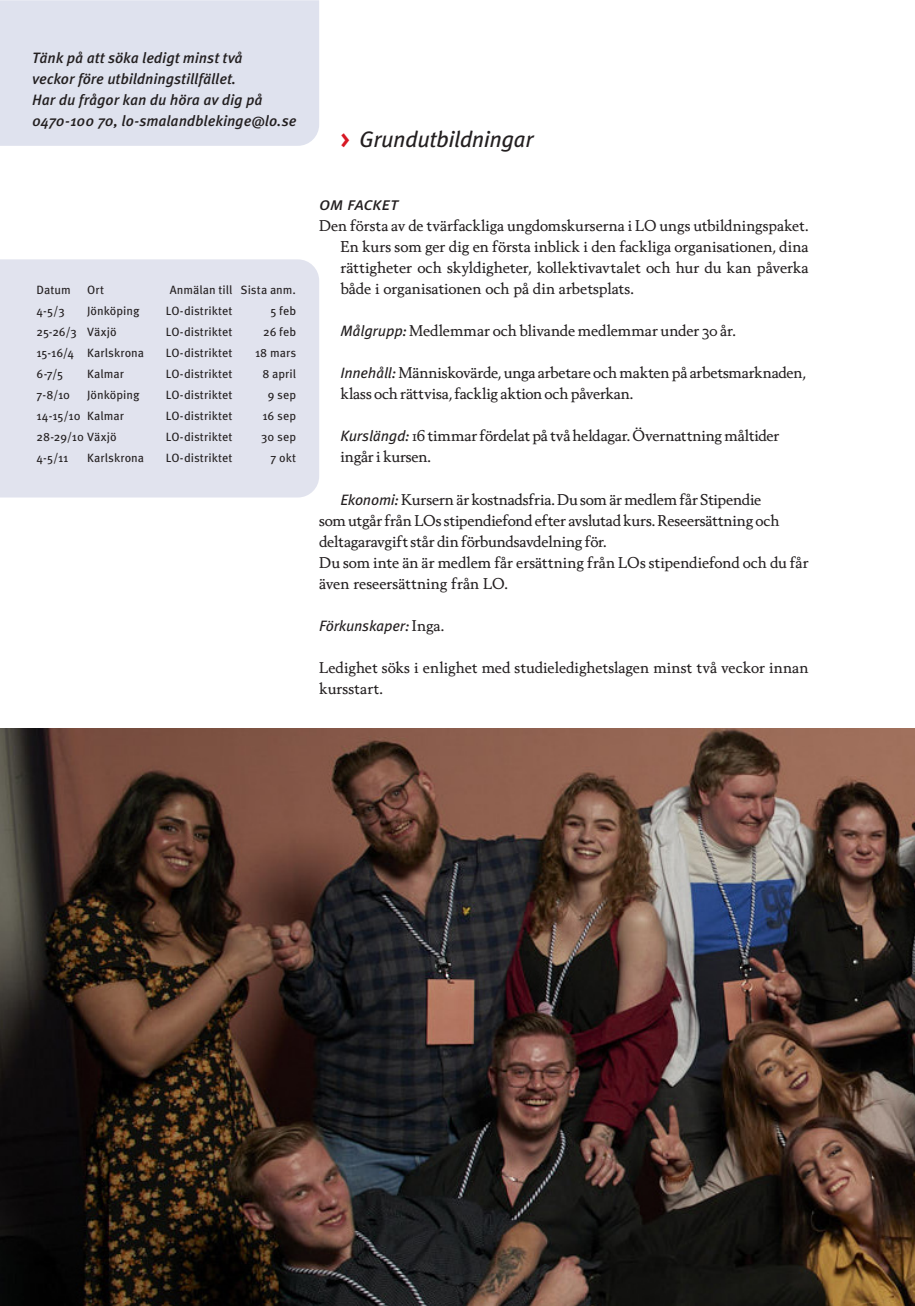
<style>
.page{position:relative;width:915px;height:1306px;background:#fff}
.page>*{position:absolute;margin:0;border:0;box-sizing:border-box;transform-origin:0 0}
.Mellanrubrik{font:italic 22.5px "Meta Pro";letter-spacing:-.02em;color:#231f20}
.Mellanrubrik-2{font:italic 18px "Meta Pro";letter-spacing:-.02em;color:#231f20}
.Underrubrik{font:15px/21px "Berling Nova Text Pro";letter-spacing:-.01em;color:#231f20}
.Brödingång{font:15px/21px "Berling Nova Text Pro";color:#231f20}
.Fakta_-_ingång{font:italic 500 15px/21px "Meta Pro";letter-spacing:-.005em;color:#231f20}
.Underrubrik-2{font:italic 15px "Meta Pro";letter-spacing:-.01em;color:#231f20}
.Fakta_-_ingång-2{font:12px "Meta Pro";color:#231f20}
.s1{font-weight:700;font-style:normal;color:#d71824}
.s2{font-family:"Meta Pro";font-style:italic}
.s3{font-family:"Berling Nova Text Pro";font-style:normal}
</style>
<div class="page">
<div style="left:0;top:259px;width:319px;height:238px;background:#e1e3ee"></div>
<img style="left:0;top:728px;width:914px;height:577px">
<div style="left:0;top:0;width:319px;height:146px;background:#dfe2ee"></div>
<p class="Fakta_-_ingång" style="left:32px;top:47px;width:266px">Tänk på att söka ledigt minst två<br>veckor före utbildningstillfället.<br>Har du frågor kan du höra av dig på 0470-100 70, lo-smalandblekinge@lo.se</p>
<p class="Fakta_-_ingång-2" style="left:37px;top:281px;width:36px">Datum</p>
<p class="Fakta_-_ingång-2" style="left:87px;top:281px;width:18px">Ort</p>
<p class="Fakta_-_ingång-2" style="left:170px;top:281px;width:128px">Anmälan till Sista anm.</p>
<p class="Fakta_-_ingång-2" style="left:37px;top:302px;width:30px">4-5/3</p>
<p class="Fakta_-_ingång-2" style="left:87px;top:302px;width:54px">Jönköping</p>
<p class="Fakta_-_ingång-2" style="left:166px;top:302px;width:68px">LO-distriktet</p>
<p class="Fakta_-_ingång-2" style="left:270px;top:302px;width:27px">5 feb</p>
<p class="Fakta_-_ingång-2" style="left:37px;top:323px;width:81px">25-26/3 Växjö</p>
<p class="Fakta_-_ingång-2" style="left:166px;top:323px;width:68px">LO-distriktet</p>
<p class="Fakta_-_ingång-2" style="left:263px;top:323px;width:34px">26 feb</p>
<p class="Fakta_-_ingång-2" style="left:37px;top:344px;width:109px">15-16/4 Karlskrona</p>
<p class="Fakta_-_ingång-2" style="left:166px;top:344px;width:68px">LO-distriktet</p>
<p class="Fakta_-_ingång-2" style="left:255px;top:344px;width:43px">18 mars</p>
<p class="Fakta_-_ingång-2" style="left:37px;top:365px;width:43px">6-7/5 K</p>
<p class="Fakta_-_ingång-2" style="left:94px;top:365px;width:31px">almar</p>
<p class="Fakta_-_ingång-2" style="left:166px;top:365px;width:68px">LO-distriktet</p>
<p class="Fakta_-_ingång-2" style="left:262px;top:365px;width:35px">8 april</p>
<p class="Fakta_-_ingång-2" style="left:37px;top:386px;width:35px">7-8/10</p>
<p class="Fakta_-_ingång-2" style="left:87px;top:386px;width:54px">Jönköping</p>
<p class="Fakta_-_ingång-2" style="left:166px;top:386px;width:68px">LO-distriktet</p>
<p class="Fakta_-_ingång-2" style="left:268px;top:386px;width:30px">9 sep</p>
<p class="Fakta_-_ingång-2" style="left:37px;top:407px;width:89px">14-15/10 Kalmar</p>
<p class="Fakta_-_ingång-2" style="left:166px;top:407px;width:68px">LO-distriktet</p>
<p class="Fakta_-_ingång-2" style="left:262px;top:407px;width:35px">16 sep</p>
<p class="Fakta_-_ingång-2" style="left:37px;top:428px;width:81px">28-29/10 Växjö</p>
<p class="Fakta_-_ingång-2" style="left:166px;top:428px;width:68px">LO-distriktet</p>
<p class="Fakta_-_ingång-2" style="left:261px;top:428px;width:36px">30 sep</p>
<p class="Fakta_-_ingång-2" style="left:37px;top:449px;width:109px">4-5/11 Karlskrona</p>
<p class="Fakta_-_ingång-2" style="left:166px;top:449px;width:68px">LO-distriktet</p>
<p class="Fakta_-_ingång-2" style="left:270px;top:449px;width:27px">7 okt</p>
<p class="Mellanrubrik" style="left:340px;top:122px;width:195px"><span class="s1">&gt;</span> Grundutbildningar</p>
<p class="Mellanrubrik-2" style="left:319px;top:190px;width:81px">OM FACKET</p>
<p class="Brödingång" style="left:340px;top:215px;width:469px;text-align:justify;text-indent:-21px">Den första av de tvärfackliga ungdomskurserna i LO ungs utbildningspaket.<br>En kurs som ger dig en första inblick i den fackliga organisationen, dina rättigheter och skyldigheter, kollektivavtalet och hur du kan påverka både i organisationen och på din arbetsplats.</p>
<p class="Underrubrik" style="left:340px;top:320px;width:397px"><span class="s2">Målgrupp:</span> Medlemmar och blivande medlemmar under 30 år.</p>
<p class="Underrubrik" style="left:340px;top:362px;width:466px"><span class="s2">Innehåll:</span> Människovärde, unga arbetare och makten på arbetsmarknaden, klass och rättvisa, facklig aktion och påverkan.</p>
<p class="Underrubrik" style="left:340px;top:425px;width:440px"><span class="s2">Kurslängd:</span> 16 timmar fördelat på två heldagar. Övernattning måltider ingår i kursen.</p>
<p class="Underrubrik" style="left:319px;top:488px;width:461px;text-indent:21px"><span class="s2">Ekonomi:</span> Kursern är kostnadsfria. Du som är medlem får Stipendie som utgår från LOs stipendiefond efter avslutad kurs. Reseersättning och deltagaravgift står din förbundsavdelning för.</p>
<p class="Brödingång" style="left:319px;top:551px;width:491px">Du som inte än är medlem får ersättning från LOs stipendiefond och du får även reseersättning från LO.</p>
<p class="Underrubrik-2" style="left:319px;top:614px;width:126px">Förkunskaper: <span class="s3">Inga.</span></p>
<p class="Brödingång" style="left:319px;top:656px;width:490px">Ledighet söks i enlighet med studieledighetslagen minst två veckor innan kursstart.</p>
</div>
